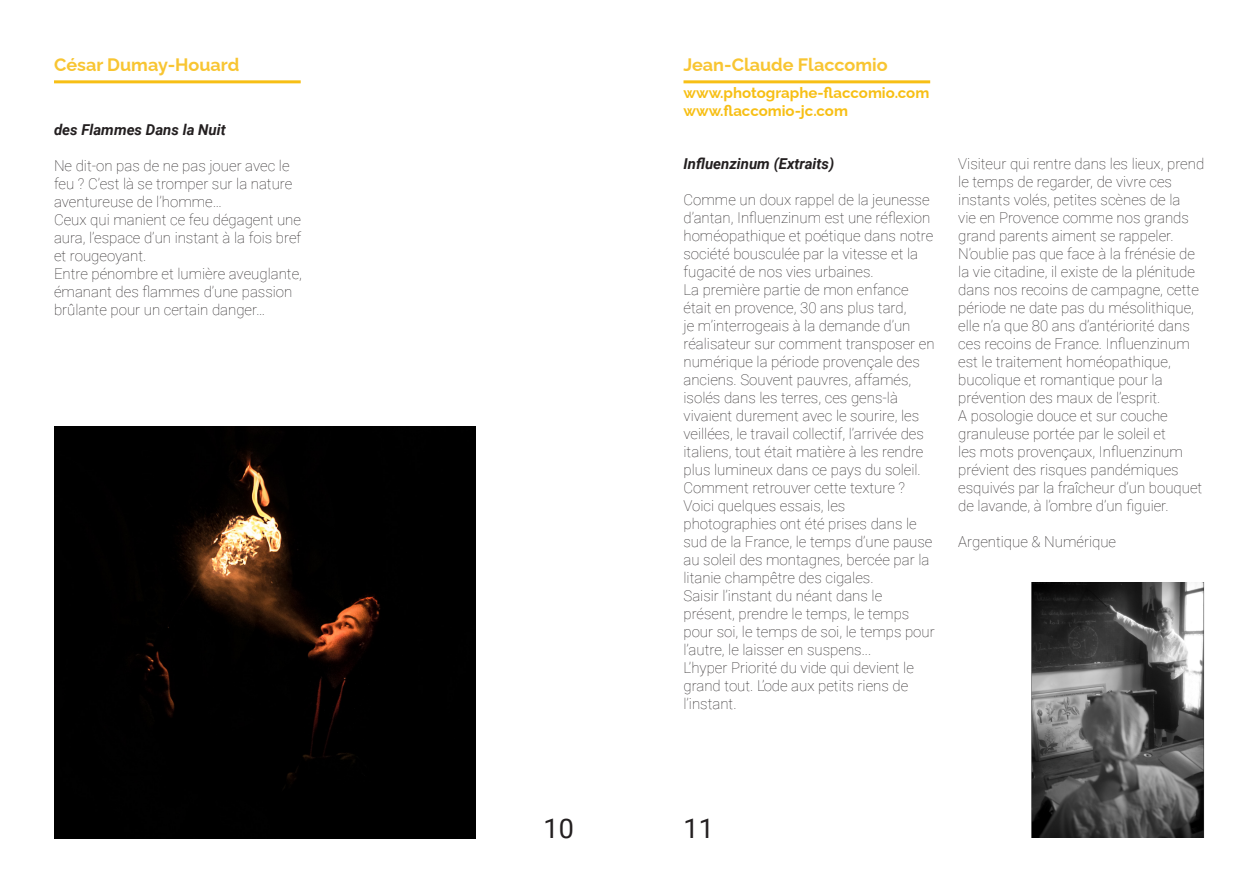
<style>
.page{position:relative;width:1259px;height:893px;background:#fff}
.page>*{position:absolute;margin:0;border:0;box-sizing:border-box;transform-origin:0 0}
.t1{font:27px "Roboto";color:#231f20}
.t2{font:700 18px "Raleway";color:#f8c532}
.t3{font:100 15px/18px "Roboto";color:#231f20}
.t4{font:700 15px "Raleway";color:#f7bf15}
.t5{font:italic 700 15px "Roboto";color:#231f20}
</style>
<div class="page">
<img style="left:54px;top:426px;width:421px;height:413px">
<img style="left:1031px;top:582px;width:174px;height:255px">
<hr style="left:683px;top:80px;width:247px;height:3px;background:#f7bf15">
<hr style="left:54px;top:80px;width:247px;height:3px;background:#f7bf15">
<p class="t2" style="left:54px;top:50px;width:187px">César Dumay-Houard</p>
<p class="t2" style="left:683px;top:50px;width:206px">Jean-Claude Flaccomio</p>
<p class="t5" style="left:54px;top:119px;width:173px">des Flammes Dans la Nuit</p>
<p class="t3" style="left:54px;top:156px;width:240px">Ne dit-on pas de ne pas jouer avec le feu ? C’est là se tromper sur la nature aventureuse de l’homme…</p>
<p class="t3" style="left:54px;top:210px;width:249px;text-align:justify">Ceux qui manient ce feu dégagent une aura, l’espace d’un instant à la fois bref et rougeoyant.</p>
<p class="t3" style="left:54px;top:264px;width:249px">Entre pénombre et lumière aveuglante, émanant des flammes d’une passion brûlante pour un certain danger…</p>
<p class="t4" style="left:683px;top:80px;width:247px">www.photographe-flaccomio.com</p>
<p class="t4" style="left:683px;top:98px;width:166px">www.flaccomio-jc.com</p>
<p class="t5" style="left:683px;top:153px;width:152px">Influenzinum (Extraits)</p>
<p class="t3" style="left:683px;top:190px;width:251px">Comme un doux rappel de la jeunesse d’antan, Influenzinum est une réflexion homéopathique et poétique dans notre société bousculée par la vitesse et la fugacité de nos vies urbaines.</p>
<p class="t3" style="left:683px;top:280px;width:253px">La première partie de mon enfance était en provence, 30 ans plus tard,<br>je m’interrogeais à la demande d’un réalisateur sur comment transposer en numérique la période provençale des anciens. Souvent pauvres, affamés, isolés dans les terres, ces gens-là vivaient durement avec le sourire, les veillées, le travail collectif, l’arrivée des italiens, tout était matière à les rendre plus lumineux dans ce pays du soleil.</p>
<p class="t3" style="left:683px;top:478px;width:223px">Comment retrouver cette texture ?</p>
<p class="t3" style="left:683px;top:496px;width:163px">Voici quelques essais, les</p>
<p class="t3" style="left:683px;top:514px;width:250px">photographies ont été prises dans le sud de la France, le temps d’une pause au soleil des montagnes, bercée par la litanie champêtre des cigales.</p>
<p class="t3" style="left:683px;top:586px;width:253px">Saisir l’instant du néant dans le présent, prendre le temps, le temps pour soi, le temps de soi, le temps pour l’autre, le laisser en suspens...</p>
<p class="t3" style="left:683px;top:658px;width:232px">L’hyper Priorité du vide qui devient le grand tout. L’ode aux petits riens de l’instant.</p>
<p class="t3" style="left:958px;top:154px;width:247px">Visiteur qui rentre dans les lieux, prend le temps de regarder, de vivre ces instants volés, petites scènes de la<br>vie en Provence comme nos grands grand parents aiment se rappeler.</p>
<p class="t3" style="left:958px;top:244px;width:242px">N’oublie pas que face à la frénésie de la vie citadine, il existe de la plénitude dans nos recoins de campagne, cette période ne date pas du mésolithique, elle n’a que 80 ans d’antériorité dans ces recoins de France. Influenzinum est le traitement homéopathique,</p>
<p class="t3" style="left:958px;top:370px;width:206px">bucolique et romantique pour la prévention des maux de l’esprit.</p>
<p class="t3" style="left:958px;top:406px;width:211px">A posologie douce et sur couche</p>
<p class="t3" style="left:958px;top:424px;width:245px">granuleuse portée par le soleil et<br>les mots provençaux, Influenzinum prévient des risques pandémiques esquivés par la fraîcheur d’un bouquet de lavande, à l’ombre d’un figuier.</p>
<p class="t3" style="left:958px;top:532px;width:159px">Argentique &amp; Numérique</p>
<p class="t1" style="left:543px;top:809px;width:32px">10</p>
<p class="t1" style="left:683px;top:809px;width:32px">11</p>
</div>
